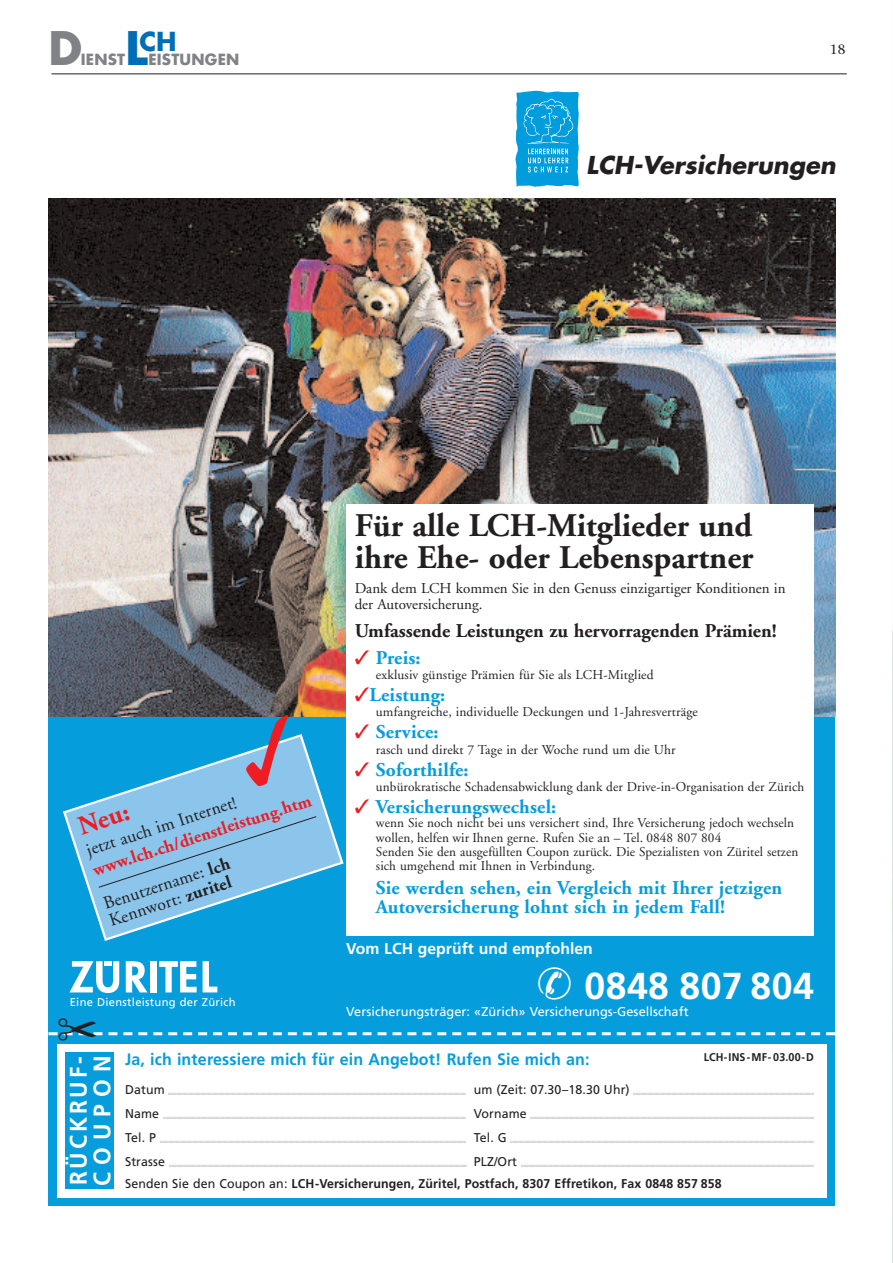
<style>
.page{position:relative;width:893px;height:1263px;background:#fff}
.page>*{position:absolute;margin:0;border:0;box-sizing:border-box;transform-origin:0 0}
.t1{font:700 45px "Futura";color:#808285}
.t2{font:700 45px "Futura";color:#006db7}
.t3{font:700 37.5px "Frutiger";letter-spacing:.01em;color:#fff}
.t4{font:700 33px/31.5px "Adobe Garamond";color:#231f20}
.t5{font:700 27px "Adobe Garamond";color:#ee1d23}
.t6{font:700 25.5px "Futura";color:#006db7}
.t7{font:italic 700 24px "Futura";color:#231f20}
.t8{font:700 24px/23.5px "Frutiger";letter-spacing:.125em;color:#fff;scale:.95 1}
.t9{font:700 19.5px/19.5px "Adobe Garamond";letter-spacing:.01em;color:#069ddc}
.t10{font:700 19.5px "Adobe Garamond";color:#231f20}
.t11{font:700 18px/35px "Adobe Garamond";color:#ee1d23}
.t12{font:18px "Adobe Garamond";color:#231f20}
.t13{font:700 16.5px "Frutiger";letter-spacing:.01em;color:#069ddc}
.t14{font:700 15.75px "Frutiger";color:#fff}
.t15{font:15px/16.5px "Adobe Garamond";color:#231f20}
.t16{font:700 15px "Futura";letter-spacing:.015em;color:#808285}
.t17{font:13.5px/14.2px "Adobe Garamond";letter-spacing:.01em;color:#231f20}
.t18{font:13.5px "Stone Serif";color:#231f20}
.t19{font:700 12.75px/22.5px "Frutiger";letter-spacing:.01em;color:#231f20}
.t20{font:12.75px "Frutiger";letter-spacing:.01em;color:#231f20}
.t21{font:12.75px "Frutiger";letter-spacing:.005em;color:#fff}
.t22{font:11.25px "Frutiger";letter-spacing:.025em;color:#fff}
.t23{font:700 11.25px "Frutiger";letter-spacing:.015em;color:#231f20;scale:.95 1}
.s1{font-weight:400;color:#231f20}
.s2{color:#231f20}
.s3{font-weight:700}
.s4{color:#ee1d23}
.s5{font-weight:400}
</style>
<div class="page">
<div style="left:49px;top:717px;width:786px;height:489px;background:#069ddc"></div>
<img style="left:49px;top:198px;width:786px;height:519px">
<hr style="left:51px;top:74px;width:796px;height:1px;background:#231f20">
<svg style="left:515px;top:91px;width:64px;height:96px;background:#28abe1"></svg>
<img style="left:523px;top:99px;width:51px;height:45px">
<svg style="left:126px;top:961px;width:21px;height:31px"></svg>
<div style="left:150px;top:961px;width:7px;height:31px;background:#fff"></div>
<svg style="left:159px;top:961px;width:38px;height:31px"></svg>
<svg style="left:69px;top:961px;width:50px;height:32px"></svg>
<svg style="left:203px;top:961px;width:14px;height:31px"></svg>
<div style="left:57px;top:1044px;width:770px;height:153px;background:#fff"></div>
<svg style="left:521px;top:1166px;width:292px;height:1px"></svg>
<svg style="left:169px;top:1166px;width:297px;height:1px"></svg>
<svg style="left:511px;top:1142px;width:302px;height:1px"></svg>
<svg style="left:160px;top:1142px;width:305px;height:1px"></svg>
<svg style="left:531px;top:1118px;width:282px;height:1px"></svg>
<svg style="left:163px;top:1118px;width:302px;height:1px"></svg>
<svg style="left:634px;top:1094px;width:179px;height:1px"></svg>
<svg style="left:169px;top:1094px;width:296px;height:1px"></svg>
<div style="left:66px;top:1053px;width:48px;height:136px;background:#069ddc"></div>
<svg style="left:63px;top:748px;width:281px;height:193px"></svg>
<div style="left:346px;top:504px;width:468px;height:432px;background:#fff"></div>
<img style="left:892px;top:630px;width:1px;height:633px">
<svg style="left:49px;top:1032px;width:786px;height:4px"></svg>
<svg style="left:234px;top:715px;width:72px;height:74px"></svg>
<h1 class="t1" style="left:49px;top:28px;width:35px">D</h1>
<h1 class="t2" style="left:125px;top:28px;width:24px">L</h1>
<h3 class="t6" style="left:139px;top:30px;width:39px">CH</h3>
<p class="t16" style="left:148px;top:53px;width:93px">EISTUNGEN</p>
<p class="t16" style="left:81px;top:53px;width:46px">IENST</p>
<p class="t18" style="left:830px;top:44px;width:17px">18</p>
<h3 class="t7" style="left:586px;top:154px;width:251px">LCH-Versicherungen</h3>
<h3 class="t12" style="left:85px;top:843px;width:158px;rotate:-18deg">jetzt auch im Internet!</h3>
<h3 class="t11" style="left:88px;top:855px;width:230px;rotate:-18deg">www.lch.ch/dienstleistung.htm<br><span class="s1">Benutzername:</span> <span class="s2">lch</span></h3>
<h3 class="t5" style="left:76px;top:816px;width:54px;rotate:-18deg">Neu:</h3>
<h3 class="t12" style="left:108px;top:914px;width:129px;rotate:-18deg">Kennwort: <span class="s3">zuritel</span></h3>
<p class="t22" style="left:70px;top:998px;width:167px">Eine Dienstleistung der Zürich</p>
<h3 class="t4" style="left:355px;top:513px;width:400px">Für alle LCH-Mitglieder und ihre Ehe- oder Lebenspartner</h3>
<p class="t15" style="left:355px;top:581px;width:432px">Dank dem LCH kommen Sie in den Genuss einzigartiger Konditionen in der Autoversicherung.</p>
<h3 class="t10" style="left:355px;top:623px;width:424px">Umfassende Leistungen zu hervorragenden Prämien!</h3>
<h3 class="t9" style="left:355px;top:650px;width:68px"><span class="s4">✓</span> Preis:</h3>
<p class="t17" style="left:376px;top:669px;width:279px">exklusiv günstige Prämien für Sie als LCH-Mitglied</p>
<h3 class="t9" style="left:355px;top:687px;width:92px"><span class="s4">✓</span>Leistung:</h3>
<p class="t17" style="left:376px;top:706px;width:323px">umfangreiche, individuelle Deckungen und 1-Jahresverträge</p>
<h3 class="t9" style="left:355px;top:724px;width:85px"><span class="s4">✓</span> Service:</h3>
<p class="t17" style="left:376px;top:743px;width:301px">rasch und direkt 7 Tage in der Woche rund um die Uhr</p>
<h3 class="t9" style="left:355px;top:761px;width:116px"><span class="s4">✓</span> Soforthilfe:</h3>
<p class="t17" style="left:376px;top:780px;width:430px">unbürokratische Schadensabwicklung dank der Drive-in-Organisation der Zürich</p>
<h3 class="t9" style="left:355px;top:799px;width:203px"><span class="s4">✓</span> Versicherungswechsel:</h3>
<p class="t17" style="left:376px;top:817px;width:424px">wenn Sie noch nicht bei uns versichert sind, Ihre Versicherung jedoch wechseln wollen, helfen wir Ihnen gerne. Rufen Sie an – Tel. 0848 807 804<br>Senden Sie den ausgefüllten Coupon zurück. Die Spezialisten von Züritel setzen sich umgehend mit Ihnen in Verbindung.</p>
<h3 class="t9" style="left:376px;top:879px;width:408px">Sie werden sehen, ein Vergleich mit Ihrer jetzigen<br>Autoversicherung lohnt sich in jedem Fall!</h3>
<p class="t14" style="left:346px;top:942px;width:248px">Vom LCH geprüft und empfohlen</p>
<h2 class="t3" style="left:537px;top:971px;width:279px">✆ 0848 807 804</h2>
<p class="t21" style="left:346px;top:1006px;width:344px">Versicherungsträger: «Zürich» Versicherungs-Gesellschaft</p>
<h3 class="t8" style="left:69px;top:1186px;width:139px;rotate:-90deg">RÜCKRUF-<br>COUPON</h3>
<p class="t13" style="left:125px;top:1053px;width:466px">Ja, ich interessiere mich für ein Angebot! Rufen Sie mich an:</p>
<p class="t20" style="left:125px;top:1084px;width:41px">Datum</p>
<p class="t20" style="left:474px;top:1084px;width:157px">um (Zeit: 07.30–18.30 Uhr)</p>
<p class="t20" style="left:125px;top:1108px;width:36px">Name</p>
<p class="t20" style="left:474px;top:1108px;width:55px">Vorname</p>
<p class="t20" style="left:125px;top:1132px;width:32px">Tel. P</p>
<p class="t20" style="left:474px;top:1132px;width:35px">Tel. G</p>
<p class="t20" style="left:125px;top:1156px;width:41px">Strasse</p>
<p class="t23" style="left:704px;top:1052px;width:118px">LCH-INS-MF- 03.00-D</p>
<p class="t19" style="left:125px;top:1151px;width:598px;text-indent:349px"><span class="s5">PLZ/Ort<br>Senden Sie den Coupon an:</span> LCH-Versicherungen, Züritel, Postfach, 8307 Effretikon, Fax 0848 857 858</p>
</div>
